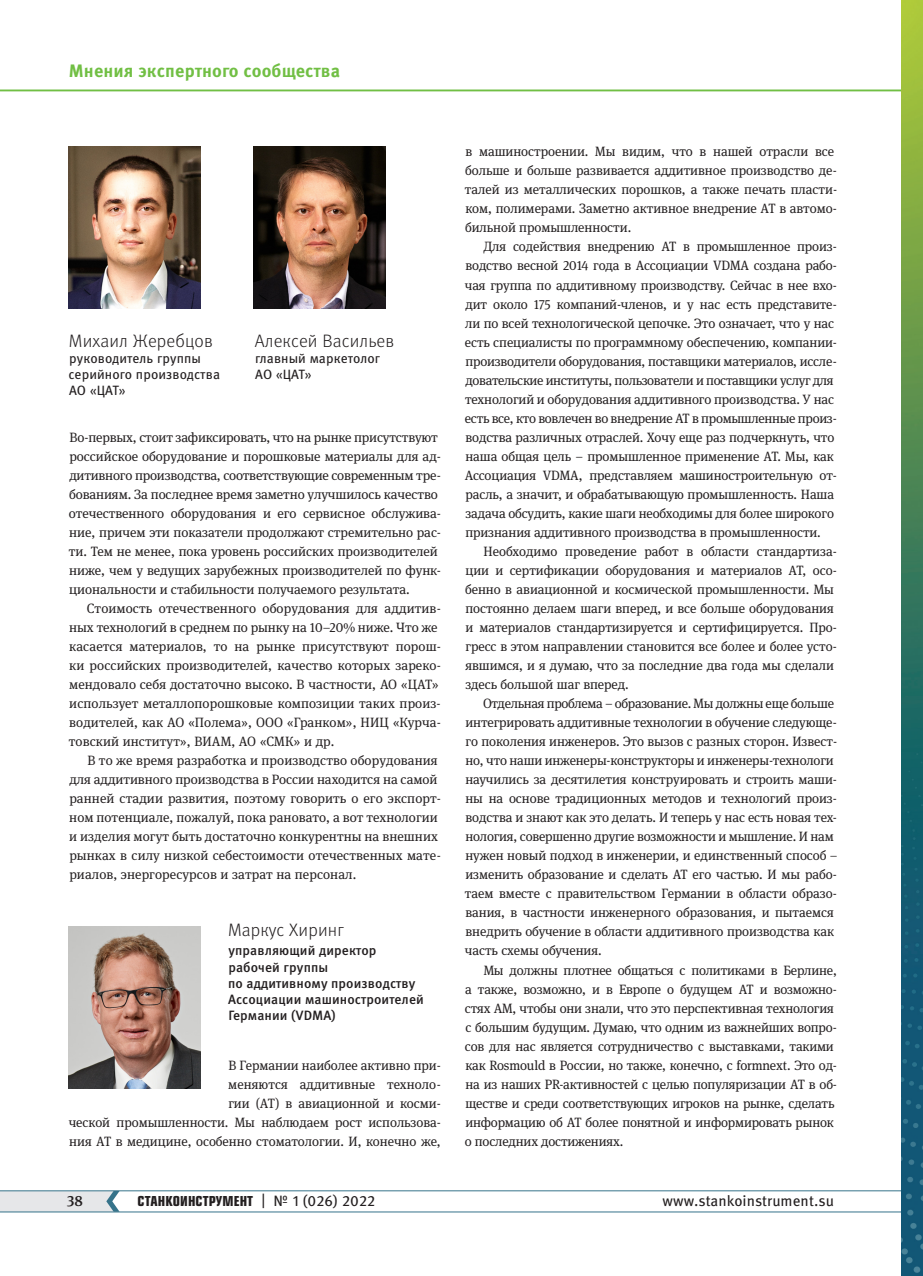
<style>
.page{position:relative;width:923px;height:1276px;background:#fff}
.page>*{position:absolute;margin:0;border:0;box-sizing:border-box;transform-origin:0 0}
.t1{font:300 18px "Meta Pro";letter-spacing:.005em;color:#231f20}
.t2{font:700 18px "Meta Pro";letter-spacing:.005em;color:#71bf44}
.t3{font:15px "Eurostile Con Hea";letter-spacing:.005em;color:#231f20}
.t4{font:15px "Meta Pro";color:#231f20}
.t5{font:500 15px "Meta Serif Pro";color:#231f20}
.t6{font:13.5px/19px "Meta Serif Pro";letter-spacing:-.005em;color:#231f20}
.t7{font:500 13.5px/16.2px "Meta Pro";letter-spacing:.005em;color:#231f20}
.t8{font:13.5px/16.2px "Meta Pro";letter-spacing:.005em;color:#231f20}
.s1{font-family:"Meta Pro"}
</style>
<div class="page">
<hr style="left:0;top:1211px;width:901px;height:1px;background:#36738a">
<hr style="left:0;top:1190px;width:901px;height:1px;background:#36738a">
<svg style="left:0;top:1191px;width:120px;height:21px;background:#d7dde1"></svg>
<svg style="left:0;top:89px;width:901px;height:3px;background:#a5d689"></svg>
<img style="left:69px;top:927px;width:132px;height:161px">
<img style="left:69px;top:147px;width:132px;height:161px">
<img style="left:253px;top:147px;width:132px;height:161px">
<img style="left:901px;top:0;width:22px;height:1276px">
<h1 class="t2" style="left:69px;top:57px;width:273px">Мнения экспертного сообщества</h1>
<h1 class="t1" style="left:69px;top:327px;width:145px">Михаил Жеребцов</h1>
<p class="t8" style="left:68px;top:349px;width:153px">руководитель группы серийного производства<br>АО «ЦАТ»</p>
<h1 class="t1" style="left:255px;top:327px;width:141px">Алексей Васильев</h1>
<p class="t8" style="left:255px;top:349px;width:127px">главный маркетолог<br>АО «ЦАТ»</p>
<p class="t6" style="left:69px;top:427px;width:374px">Во-первых, стоит зафиксировать, что на рынке присутствуют российское оборудование и порошковые материалы для ад&shy;дитивного производства, соответствующие современным тре&shy;бованиям. За последнее время заметно улучшилось качество отечественного оборудования и его сервисное обслужива&shy;ние, причем эти показатели продолжают стремительно рас&shy;ти. Тем не менее, пока уровень российских производителей ниже, чем у ведущих зарубежных производителей по функ&shy;циональности и стабильности получаемого результата.</p>
<p class="t6" style="left:69px;top:598px;width:373px;text-indent:18px">Стоимость отечественного оборудования для аддитив&shy;ных технологий в среднем по рынку на 10–20% ниже. Что же касается материалов, то на рынке присутствуют порош&shy;ки российских производителей, качество которых зареко&shy;мендовало себя достаточно высоко. В частности, АО «ЦАТ» использует металлопорошковые композиции таких произ&shy;водителей, как АО «Полема», ООО «Гранком», НИЦ «Курча&shy;товский институт», ВИАМ, АО «СМК» и др.</p>
<p class="t6" style="left:69px;top:750px;width:373px;text-indent:18px">В то же время разработка и производство оборудования для аддитивного производства в России находится на самой ранней стадии развития, поэтому говорить о его экспорт&shy;ном потенциале, пожалуй, пока рановато, а вот технологии и изделия могут быть достаточно конкурентны на внешних рынках в силу низкой себестоимости отечественных мате&shy;риалов, энергоресурсов и затрат на персонал.</p>
<h1 class="t1" style="left:228px;top:917px;width:117px">Маркус Хиринг</h1>
<p class="t7" style="left:228px;top:941px;width:197px">управляющий директор рабочей группы<br>по аддитивному производству<br>Ассоциации машиностроителей<br>Германии (VDMA)</p>
<p class="t6" style="left:69px;top:1054px;width:374px;text-align:right">В Германии наиболее активно при-<br>меняются аддитивные техноло-<br>гии (АТ) в авиационной и косми-<br>ческой промышленности. Мы наблюдаем рост использова&shy;ния АТ в медицине, особенно стоматологии. И, конечно же,</p>
<p class="t6" style="left:465px;top:141px;width:373px">в машиностроении. Мы видим, что в нашей отрасли все больше и больше развивается аддитивное производство де&shy;талей из металлических порошков, а также печать пласти&shy;ком, полимерами. Заметно активное внедрение АТ в автомо&shy;бильной промышленности.</p>
<p class="t6" style="left:465px;top:236px;width:374px;text-indent:19px">Для содействия внедрению АТ в промышленное произ&shy;водство весной 2014 года в Ассоциации VDMA создана рабо&shy;чая группа по аддитивному производству. Cейчас в нее вхо&shy;дит около 175 компаний--членов, и у нас есть представите&shy;ли по всей технологической цепочке. Это означает, что у нас есть специалисты по программному обеспечению, компании-- производители оборудования, поставщики материалов, иссле&shy;довательские институты, пользователи и поставщики услуг для технологий и оборудования аддитивного производства. У нас есть все, кто вовлечен во внедрение АТ в промышленные произ&shy;водства различных отраслей. Хочу еще раз подчеркнуть, что наша общая цель – промышленное применение АТ. Мы, как Ассоциация VDMA, представляем машиностроительную от&shy;расль, а значит, и обрабатывающую промышленность. Наша задача обсудить, какие шаги необходимы для более широкого признания аддитивного производства в промышленности.</p>
<p class="t6" style="left:465px;top:541px;width:373px;text-indent:18px">Необходимо проведение работ в области стандартиза&shy;ции и сертификации оборудования и материалов АТ, осо&shy;бенно в авиационной и космической промышленности. Мы постоянно делаем шаги вперед, и все больше оборудования и материалов стандартизируется и сертифицируется. Про&shy;гресс в этом направлении становится все более и более усто&shy;явшимся, и я думаю, что за последние два года мы сделали здесь большой шаг вперед.</p>
<p class="t6" style="left:465px;top:693px;width:374px;text-indent:18px">Отдельная проблема – образование. Мы должны еще больше интегрировать аддитивные технологии в обучение следующе&shy;го поколения инженеров. Это вызов с разных сторон. Извест&shy;но, что наши инженеры--конструкторы и инженеры--технологи научились за десятилетия конструировать и строить маши&shy;ны на основе традиционных методов и технологий произ&shy;водства и знают как это делать. И теперь у нас есть новая тех&shy;нология, совершенно другие возможности и мышление. И нам нужен новый подход в инженерии, и единственный способ – изменить образование и сделать АТ его частью. И мы рабо&shy;таем вместе с правительством Германии в области образо&shy;вания, в частности инженерного образования, и пытаемся внедрить обучение в области аддитивного производства как часть схемы обучения.</p>
<p class="t6" style="left:465px;top:959px;width:374px;text-indent:19px">Мы должны плотнее общаться с политиками в Берлине, а также, возможно, и в Европе о будущем АТ и возможно&shy;стях AM, чтобы они знали, что это перспективная технология c большим будущим. Думаю, что одним из важнейших вопро&shy;сов для нас является сотрудничество с выставками, такими как Rosmould в России, но также, конечно, с formnext. Это од&shy;на из наших PR-активностей c целью популяризации АТ в об&shy;ществе и среди соответствующих игроков на рынке, сделать информацию об АТ более понятной и информировать рынок о последних достижениях.</p>
<p class="t5" style="left:67px;top:1189px;width:17px">38</p>
<p class="t3" style="left:137px;top:1190px;width:239px">СТАНКОИНСТРУМЕНТ <span class="s1">| № 1 (026) 2022</span></p>
<p class="t4" style="left:662px;top:1189px;width:173px">www.stankoinstrument.su</p>
</div>
